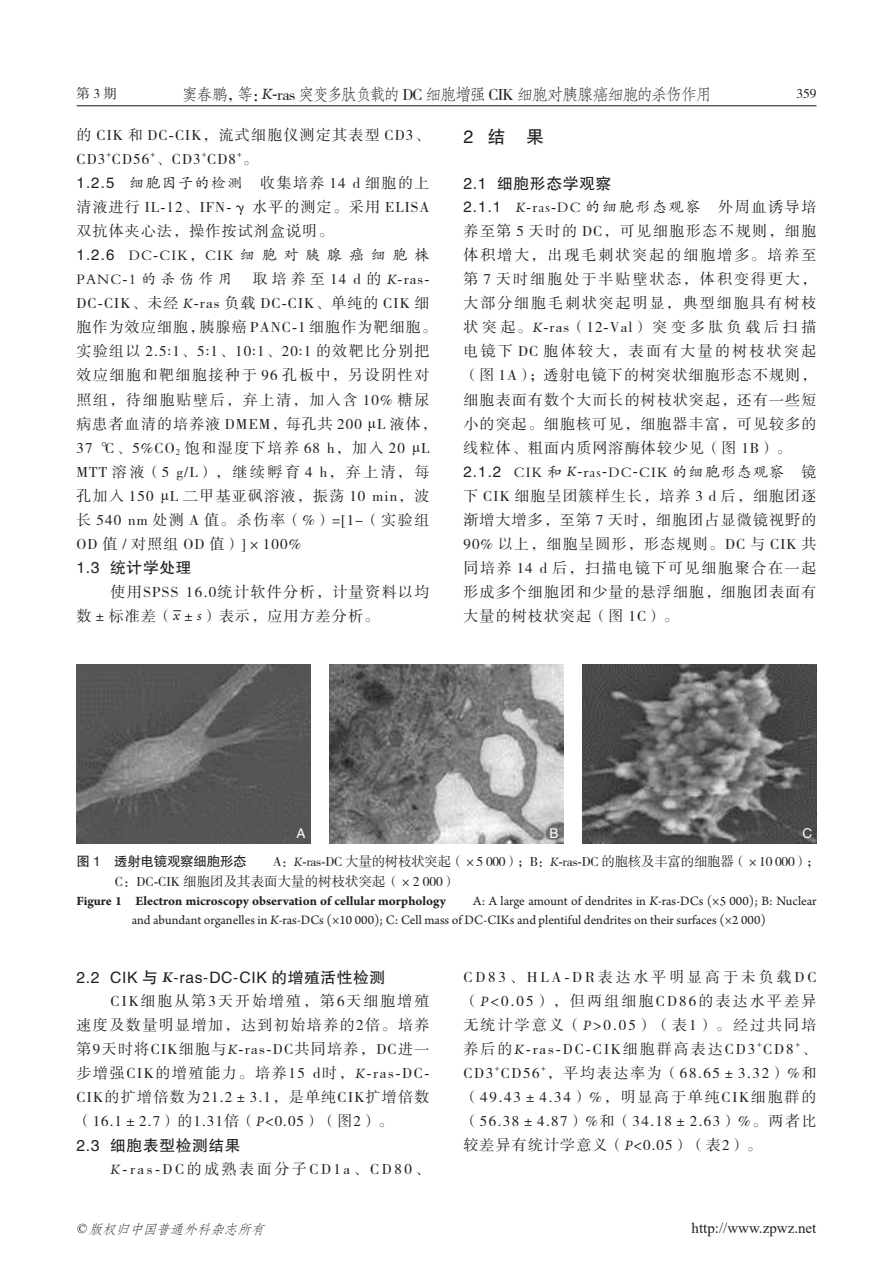
<style>
.page{position:relative;width:893px;height:1263px;background:#fff}
.page>*{position:absolute;margin:0;border:0;box-sizing:border-box;transform-origin:0 0}
.t1{font:18px "FZHTK GBK1 0";color:#231f20}
.t2{font:16.5px "FZFSK GBK1 0";letter-spacing:-.095em;color:#231f20}
.t3{font:15.75px "FZHTK GBK1 0";letter-spacing:.04em;color:#231f20}
.t4{font:15px/24px "FZSSK GBK1 0";letter-spacing:.085em;color:#231f20;text-align:justify}
.t5{font:15px/24px "FZKTK GBK1 0";letter-spacing:.265em;color:#231f20}
.t6{font:15px "FZKTK GBK1 0";letter-spacing:.075em;color:#231f20}
.t7{font:15px "FZKTK GBK1 0";letter-spacing:.11em;color:#231f20}
.t8{font:15px "FZSSK GBK1 0";letter-spacing:.17em;color:#231f20}
.t9{font:15px "Times New Roman";color:#231f20}
.t10{font:13.5px/19.5px "Arno Pro";color:#231f20;text-align:center}
.t11{font:13.5px/19.5px "FZSSK GBK1 0";letter-spacing:-.02em;color:#231f20}
.t12{font:italic 13.5px "FZFSK GBK1 0";color:#231f20}
.t13{font:13.5px "FZHTK GBK1 0";color:#fff}
.t14{font:8.7px "FZSSK GBK1 0";color:#231f20}
.s1{font-family:"Arno Pro Italic Sm Text"}
.s2{font-family:"Times New Roman"}
.s3{font-family:"FZSSK GBK1 0"}
.s4{font-family:"FZHTK GBK1 0"}
.s5{font-family:"FZKTK GBK1 0"}
.s6{font-family:"Arno Pro";font-style:italic}
.s7{font-weight:700}
.s8{font-family:"Arno Pro";font-weight:600;font-style:italic}
.s9{font-family:"Times New Roman";font-size:15px}
</style>
<div class="page">
<hr style="left:77px;top:105px;width:739px;height:1px;background:#231f20">
<img style="left:77px;top:664px;width:234px;height:179px">
<img style="left:329px;top:664px;width:234px;height:179px">
<img style="left:582px;top:664px;width:234px;height:179px">
<p class="t11" style="left:77px;top:85px;width:42px">第3期</p>
<p class="t2" style="left:182px;top:85px;width:532px">窦春鹏，等：<span class="s1">K</span><span class="s2">-</span><span class="s3">ras</span> 突变多肽负载的 <span class="s3">DC</span> 细胞增强 <span class="s3">CIK</span> 细胞对胰腺癌细胞的杀伤作用</p>
<p class="t11" style="left:796px;top:85px;width:22px">359</p>
<p class="t4" style="left:77px;top:124px;width:354px">的 CIK 和 DC<span class="s2">-</span>CIK，流式细胞仪测定其表型 CD3、<br>CD3 CD56 、CD3 CD8 。</p>
<p class="t14" style="left:106px;top:149px;width:6px">+</p>
<p class="t14" style="left:150px;top:149px;width:6px">+</p>
<p class="t14" style="left:202px;top:149px;width:6px">+</p>
<p class="t14" style="left:237px;top:149px;width:6px">+</p>
<p class="t4" style="left:77px;top:172px;width:354px"><span class="s4">1.2.5</span> <span class="s5">细胞因子的检测　</span>收集培养 14 d 细胞的上清液进行 IL<span class="s2">-</span>12、IFN<span class="s2">-</span>γ 水平的测定。采用 ELISA双抗体夹心法，操作按试剂盒说明。</p>
<p class="t5" style="left:77px;top:244px;width:354px"><span class="s4">1.2.6</span> DC<span class="s2">-</span>CIK，CIK 细胞对胰腺癌细胞株<br>PANC<span class="s2">-</span>1 的杀伤作用　<span class="s3">取培养至 14 d 的</span> <span class="s6">K</span><span class="s2">-</span><span class="s3">ras</span><span class="s2">-</span></p>
<p class="t4" style="left:76px;top:292px;width:362px;text-align:left">DC<span class="s2">-</span>CIK、未经 <span class="s6">K</span><span class="s2">-</span>ras 负载 DC<span class="s2">-</span>CIK、单纯的 CIK 细胞作为效应细胞，胰腺癌 PANC<span class="s2">-</span>1 细胞作为靶细胞。实验组以 2.5:1、5:1、10:1、20:1 的效靶比分别把效应细胞和靶细胞接种于 96 孔板中，另设阴性对照组，待细胞贴壁后，弃上清，加入含 10% 糖尿病患者血清的培养液 DMEM，每孔共 200 <span class="s2">μ</span>L 液体，<br>37 ℃、5%CO<sub>2</sub> 饱和湿度下培养 68 h，加入 20 <span class="s2">μ</span>L<br>MTT 溶液（5 g/L），继续孵育 4 h，弃上清，每孔加入 150 <span class="s2">μ</span>L 二甲基亚砜溶液，振荡 10 min，波长 540 nm 处测 A 值。杀伤率（%）=[1-（实验组<br>OD 值 / 对照组 OD 值）]×100%</p>
<p class="t3" style="left:77px;top:559px;width:116px">1.3 统计学处理</p>
<p class="t4" style="left:77px;top:580px;width:355px;text-indent:34px">使用SPSS 16.0统计软件分析，计量资料以均数±标准差（<span class="s6">x</span>±<span class="s6">s</span>）表示，应用方差分析。</p>
<p class="t1" style="left:463px;top:127px;width:82px">2 结　果</p>
<p class="t3" style="left:463px;top:175px;width:149px">2.1 细胞形态学观察</p>
<p class="t7" style="left:463px;top:200px;width:354px"><span class="s4">2.1.1</span> <span class="s6">K</span><span class="s2">-</span>ras<span class="s2">-</span>DC 的细胞形态观察　<span class="s3">外周血诱导培</span></p>
<p class="t4" style="left:463px;top:220px;width:354px">养至第 5 天时的 DC，可见细胞形态不规则，细胞体积增大，出现毛刺状突起的细胞增多。培养至第 7 天时细胞处于半贴壁状态，体积变得更大，大部分细胞毛刺状突起明显，典型细胞具有树枝状突起。<span class="s6">K</span><span class="s2">-</span>ras（12<span class="s2">-</span>Val）突变多肽负载后扫描电镜下 DC 胞体较大，表面有大量的树枝状突起（图 1A）；透射电镜下的树突状细胞形态不规则，细胞表面有数个大而长的树枝状突起，还有一些短小的突起。细胞核可见，细胞器丰富，可见较多的线粒体、粗面内质网溶酶体较少见（图 1B）。</p>
<p class="t6" style="left:463px;top:464px;width:354px"><span class="s4">2.1.2</span> CIK 和 <span class="s6">K</span><span class="s2">-</span>ras<span class="s2">-</span>DC<span class="s2">-</span>CIK 的细胞形态观察　<span class="s3">镜</span></p>
<p class="t4" style="left:463px;top:484px;width:354px">下 CIK 细胞呈团簇样生长，培养 3 d 后，细胞团逐渐增大增多，至第 7 天时，细胞团占显微镜视野的90% 以上，细胞呈圆形，形态规则。DC 与 CIK 共同培养 14 d 后，扫描电镜下可见细胞聚合在一起形成多个细胞团和少量的悬浮细胞，细胞团表面有大量的树枝状突起（图 1C）。</p>
<p class="t13" style="left:297px;top:825px;width:10px">A</p>
<p class="t13" style="left:549px;top:825px;width:10px">B</p>
<p class="t13" style="left:802px;top:825px;width:11px">C</p>
<p class="t11" style="left:115px;top:852px;width:706px;text-indent:-38px"><span class="s4">图 1　透射电镜观察细胞形态　　</span>A：<span class="s6">K</span><span class="s2">-</span>ras<span class="s2">-</span>DC 大量的树枝状突起（×5 000）；B：<span class="s6">K</span><span class="s2">-</span>ras<span class="s2">-</span>DC 的胞核及丰富的细胞器（×10 000）；<br>C：DC<span class="s2">-</span>CIK 细胞团及其表面大量的树枝状突起（×2 000）</p>
<p class="t10" style="left:77px;top:891px;width:741px"><span class="s7">Figure 1 Electron microscopy observation of cellular morphology</span><span class="s4">　　</span>A: A large amount of dendrites in <span class="s1">K</span>-ras-DCs (×5 000); B: Nuclear and abundant organelles in <span class="s1">K</span>-ras-DCs (×10 000); C: Cell mass of DC-CIKs and plentiful dendrites on their surfaces (×2 000)</p>
<p class="t3" style="left:77px;top:969px;width:310px">2.2 CIK 与 <span class="s8">K</span><span class="s9">-</span>ras<span class="s9">-</span>DC<span class="s9">-</span>CIK 的增殖活性检测</p>
<p class="t4" style="left:77px;top:990px;width:354px;text-indent:34px">CIK细胞从第3天开始增殖，第6天细胞增殖速度及数量明显增加，达到初始培养的2倍。培养第9天时将CIK细胞与<span class="s6">K</span><span class="s2">-</span>ras<span class="s2">-</span>DC共同培养，DC进一步增强CIK的增殖能力。培养15 d时，<span class="s6">K</span><span class="s2">-</span>ras<span class="s2">-</span>DC<span class="s2">-</span>CIK的扩增倍数为21.2±3.1，是单纯CIK扩增倍数（16.1±2.7）的1.31倍（<span class="s6">P</span>&lt;0.05）（图2）。</p>
<p class="t3" style="left:77px;top:1137px;width:166px">2.3 细胞表型检测结果</p>
<p class="t8" style="left:111px;top:1161px;width:320px"><span class="s6">K</span><span class="s2">-</span>ras<span class="s2">-</span>DC的成熟表面分子CD1a、CD80、</p>
<p class="t4" style="left:463px;top:966px;width:354px">CD83、HLA<span class="s2">-</span>DR表达水平明显高于未负载DC（<span class="s6">P</span>&lt;0.05），但两组细胞CD86的表达水平差异无统计学意义（<span class="s6">P</span>&gt;0.05）（表1）。经过共同培养后的<span class="s6">K</span><span class="s2">-</span>ras<span class="s2">-</span>DC<span class="s2">-</span>CIK细胞群高表达CD3</p>
<p class="t14" style="left:757px;top:1039px;width:6px">+</p>
<p class="t4" style="left:763px;top:1038px;width:32px">CD8</p>
<p class="t14" style="left:795px;top:1039px;width:6px">+</p>
<p class="t4" style="left:801px;top:1038px;width:16px">、</p>
<p class="t4" style="left:463px;top:1062px;width:355px;text-indent:83px">，平均表达率为（68.65±3.32）%和（49.43±4.34）%，明显高于单纯CIK细胞群的（56.38±4.87）%和（34.18±2.63）%。两者比较差异有统计学意义（<span class="s6">P</span>&lt;0.05）（表2）。</p>
<p class="t4" style="left:463px;top:1062px;width:31px">CD3</p>
<p class="t14" style="left:495px;top:1063px;width:6px">+</p>
<p class="t4" style="left:501px;top:1062px;width:40px">CD56</p>
<p class="t14" style="left:541px;top:1063px;width:6px">+</p>
<p class="t12" style="left:76px;top:1221px;width:194px"><span class="s2">©</span> 版权归中国普通外科杂志所有</p>
<p class="t9" style="left:692px;top:1217px;width:126px">http://www.zpwz.net</p>
</div>
